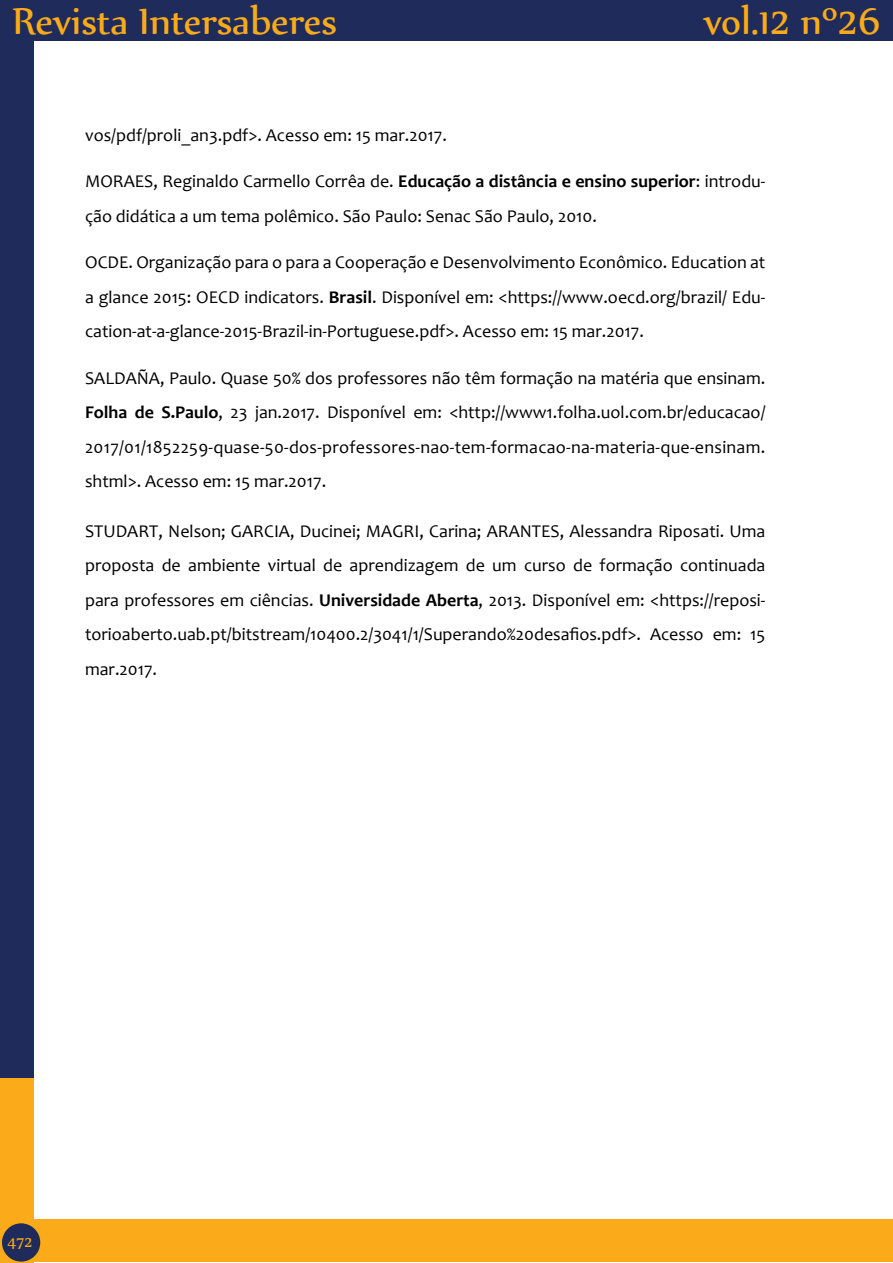
<style>
.page{position:relative;width:893px;height:1263px;background:#fff}
.page>*{position:absolute;margin:0;border:0;box-sizing:border-box;transform-origin:0 0}
.t1{font:45px "Nyala";color:#fbaa19}
.t2{font:18px/34.5px "Candara";color:#000;text-align:justify}
.t3{font:18px "Nyala";color:#fbaa19}
.s1{font-weight:700}
</style>
<div class="page">
<div style="left:0;top:0;width:33px;height:1081px;background:#1e2b5b"></div>
<div style="left:0;top:0;width:893px;height:41px;background:#1e2b5b"></div>
<div style="left:0;top:1078px;width:33px;height:185px;background:#fbaa19"></div>
<div style="left:21px;top:1219px;width:872px;height:43px;background:#fbaa19"></div>
<div style="left:2px;top:1223px;width:38px;height:38px;background:#1e2b5b;border-radius:50%"></div>
<h1 class="t1" style="left:13px;top:-6px;width:326px">Revista Intersaberes</h1>
<h1 class="t1" style="left:704px;top:-6px;width:178px">vol.12 nº26</h1>
<p class="t2" style="left:85px;top:117px;width:363px">vos/pdf/proli_an3.pdf&gt;. Acesso em: 15 mar.2017.</p>
<p class="t2" style="left:85px;top:164px;width:682px">MORAES, Reginaldo Carmello Corrêa de. <span class="s1">Educação a distância e ensino superior</span>: introdu&shy;ção didática a um tema polêmico. São Paulo: Senac São Paulo, 2010.</p>
<p class="t2" style="left:85px;top:245px;width:682px">OCDE. Organização para o para a Cooperação e Desenvolvimento Econômico. Education at a glance 2015: OECD indicators. <span class="s1">Brasil</span>. Disponível em: &lt;https://www.oecd.org/brazil/ Edu&shy;cation-at-a-glance-2015-Brazil-in-Portuguese.pdf&gt;. Acesso em: 15 mar.2017.</p>
<p class="t2" style="left:85px;top:360px;width:682px">SALDAÑA, Paulo. Quase 50% dos professores não têm formação na matéria que ensinam.<br><span class="s1">Folha de S.Paulo</span>, 23 jan.2017. Disponível em: &lt;http://www1.folha.uol.com.br/educacao/ 2017/01/1852259-quase-50-dos-professores-nao-tem-formacao-na-materia-que-ensinam. shtml&gt;. Acesso em: 15 mar.2017.</p>
<p class="t2" style="left:85px;top:513px;width:682px">STUDART, Nelson; GARCIA, Ducinei; MAGRI, Carina; ARANTES, Alessandra Riposati. Uma proposta de ambiente virtual de aprendizagem de um curso de formação continuada para professores em ciências. <span class="s1">Universidade Aberta</span>, 2013. Disponível em: &lt;https://reposi&shy;torioaberto.uab.pt/bitstream/10400.2/3041/1/Superando%20desafios.pdf&gt;. Acesso em: 15 mar.2017.</p>
<p class="t3" style="left:8px;top:1231px;width:26px">472</p>
</div>
